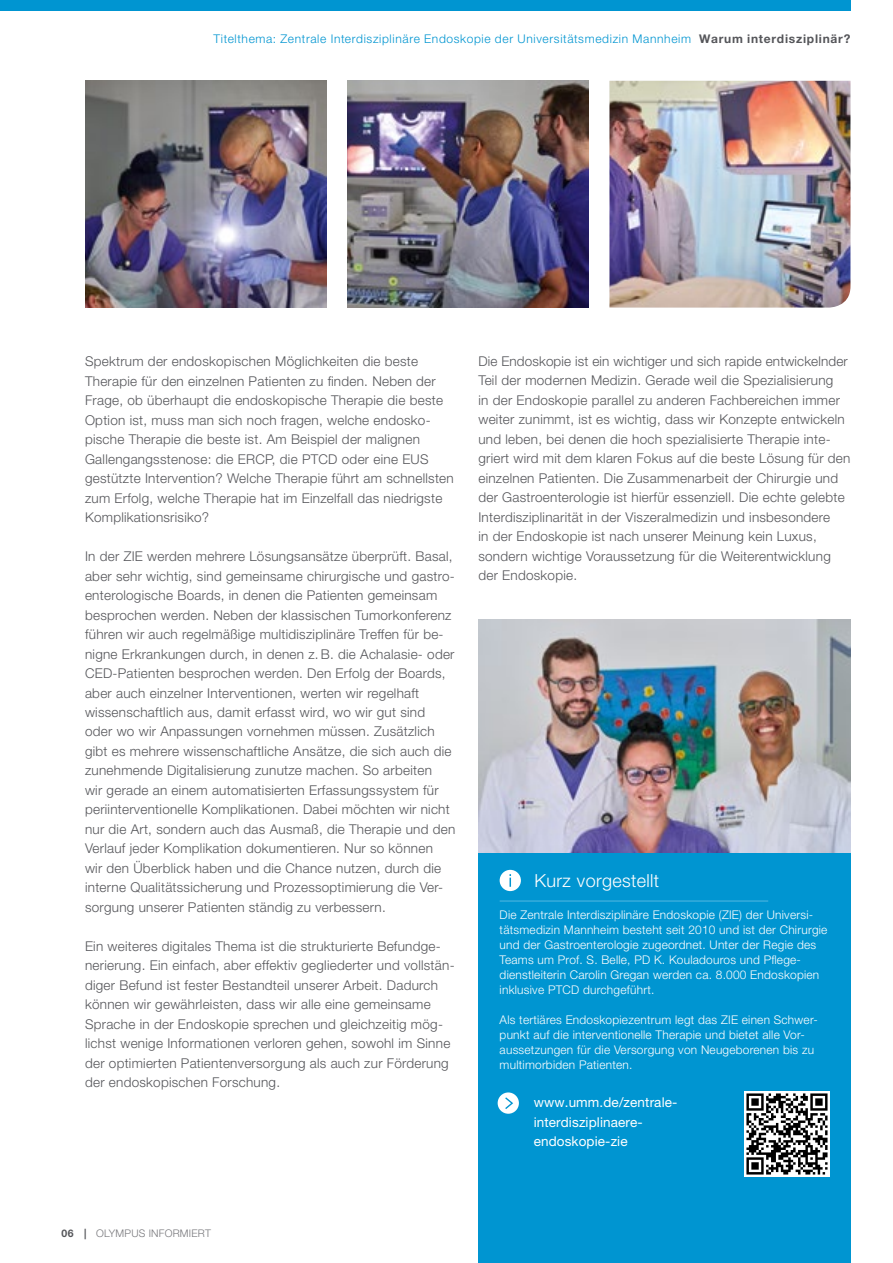
<style>
.page{position:relative;width:893px;height:1263px;background:#fff}
.page>*{position:absolute;margin:0;border:0;box-sizing:border-box;transform-origin:0 0}
.t1{font:300 18px "Helvetica Neue LT Pro";letter-spacing:.02em;color:#fff}
.t2{font:300 13.5px/19.5px "Helvetica Neue LT Pro";letter-spacing:.02em;color:#55565a}
.t3{font:13.5px/19.5px "Helvetica Neue LT Pro";letter-spacing:.01em;color:#fff}
.t4{font:300 12px/15px "Helvetica Neue LT Pro";letter-spacing:.02em;color:#fff}
.t5{font:300 12px "Helvetica Neue LT Pro";letter-spacing:.055em;color:#0095d1}
.t6{font:300 10.5px "Helvetica Neue LT Pro";letter-spacing:.02em;color:#77777b}
.s1{font-weight:700;color:#55565a}
</style>
<div class="page">
<img style="left:478px;top:620px;width:372px;height:234px">
<div style="left:478px;top:854px;width:372px;height:409px;background:#0095d1"></div>
<div style="left:500px;top:870px;width:21px;height:21px;background:#fff;border-radius:50%"></div>
<svg style="left:509px;top:874px;width:2px;height:13px"></svg>
<hr style="left:500px;top:900px;width:268px;height:1px;background:#fff">
<img style="left:744px;top:1091px;width:85px;height:85px">
<div style="left:498px;top:1092px;width:21px;height:22px;background:#fff;border-radius:50%"></div>
<svg style="left:505px;top:1097px;width:8px;height:12px"></svg>
<img style="left:609px;top:81px;width:241px;height:227px">
<img style="left:347px;top:81px;width:241px;height:227px">
<img style="left:85px;top:81px;width:241px;height:227px">
<div style="left:0;top:0;width:850px;height:11px;background:#0095d1"></div>
<p class="t5" style="left:213px;top:31px;width:638px">Titelthema: Zentrale Interdisziplinäre Endoskopie der Universitätsmedizin Mannheim <span class="s1">Warum interdisziplinär?</span></p>
<p class="t2" style="left:85px;top:351px;width:370px">Spektrum der endoskopischen Möglichkeiten die beste Therapie für den einzelnen Patienten zu finden. Neben der Frage, ob überhaupt die endoskopische Therapie die beste Option ist, muss man sich noch fragen, welche endosko&shy;pische Therapie die beste ist. Am Beispiel der malignen Gallengangsstenose: die ERCP, die PTCD oder eine EUS gestützte Intervention? Welche Therapie führt am schnellsten zum Erfolg, welche Therapie hat im Einzelfall das niedrigste Komplikationsrisiko?</p>
<p class="t2" style="left:85px;top:546px;width:372px">In der ZIE werden mehrere Lösungsansätze überprüft. Basal, aber sehr wichtig, sind gemeinsame chirurgische und gastro&shy;enterologische Boards, in denen die Patienten gemeinsam besprochen werden. Neben der klassischen Tumorkonferenz führen wir auch regelmäßige multidisziplinäre Treffen für be&shy;nigne Erkrankungen durch, in denen z.B. die Achalasie- oder CED-Patienten besprochen werden. Den Erfolg der Boards, aber auch einzelner Interventionen, werten wir regelhaft wissenschaftlich aus, damit erfasst wird, wo wir gut sind oder wo wir Anpassungen vornehmen müssen. Zusätzlich gibt es mehrere wissenschaftliche Ansätze, die sich auch die zunehmende Digitalisierung zunutze machen. So arbeiten<br>wir gerade an einem automatisierten Erfassungssystem für periinterventionelle Komplikationen. Dabei möchten wir nicht nur die Art, sondern auch das Ausmaß, die Therapie und den Verlauf jeder Komplikation dokumentieren. Nur so können<br>wir den Überblick haben und die Chance nutzen, durch die interne Qualitätssicherung und Prozessoptimierung die Ver&shy;sorgung unserer Patienten ständig zu verbessern.</p>
<p class="t2" style="left:85px;top:936px;width:371px">Ein weiteres digitales Thema ist die strukturierte Befundge&shy;nerierung. Ein einfach, aber effektiv gegliederter und vollstän&shy;diger Befund ist fester Bestandteil unserer Arbeit. Dadurch können wir gewährleisten, dass wir alle eine gemeinsame Sprache in der Endoskopie sprechen und gleichzeitig mög&shy;lichst wenige Informationen verloren gehen, sowohl im Sinne der optimierten Patientenversorgung als auch zur Förderung der endoskopischen Forschung.</p>
<p class="t2" style="left:478px;top:351px;width:374px">Die Endoskopie ist ein wichtiger und sich rapide entwickelnder Teil der modernen Medizin. Gerade weil die Spezialisierung<br>in der Endoskopie parallel zu anderen Fachbereichen immer weiter zunimmt, ist es wichtig, dass wir Konzepte entwickeln und leben, bei denen die hoch spezialisierte Therapie inte&shy;griert wird mit dem klaren Fokus auf die beste Lösung für den einzelnen Patienten. Die Zusammenarbeit der Chirurgie und der Gastroenterologie ist hierfür essenziell. Die echte gelebte Interdisziplinarität in der Viszeralmedizin und insbesondere<br>in der Endoskopie ist nach unserer Meinung kein Luxus, sondern wichtige Voraussetzung für die Weiterentwicklung der Endoskopie.</p>
<h1 class="t1" style="left:534px;top:869px;width:126px">Kurz vorgestellt</h1>
<p class="t4" style="left:500px;top:907px;width:329px">Die Zentrale Interdisziplinäre Endoskopie (ZIE) der Universi&shy;tätsmedizin Mannheim besteht seit 2010 und ist der Chirurgie und der Gastroenterologie zugeordnet. Unter der Regie des Teams um Prof. S. Belle, PD K. Kouladouros und Pflege&shy;dienstleiterin Carolin Gregan werden ca. 8.000 Endoskopien inklusive PTCD durchgeführt.</p>
<p class="t4" style="left:500px;top:1012px;width:320px">Als tertiäres Endoskopiezentrum legt das ZIE einen Schwer&shy;punkt auf die interventionelle Therapie und bietet alle Vor&shy;aussetzungen für die Versorgung von Neugeborenen bis zu multimorbiden Patienten.</p>
<p class="t3" style="left:534px;top:1092px;width:145px">www.umm.de/zentrale&shy;interdisziplinaere&shy;endoskopie-zie</p>
<p class="t6" style="left:62px;top:1227px;width:151px"><span class="s1">06 |</span> OLYMPUS INFORMIERT</p>
</div>
